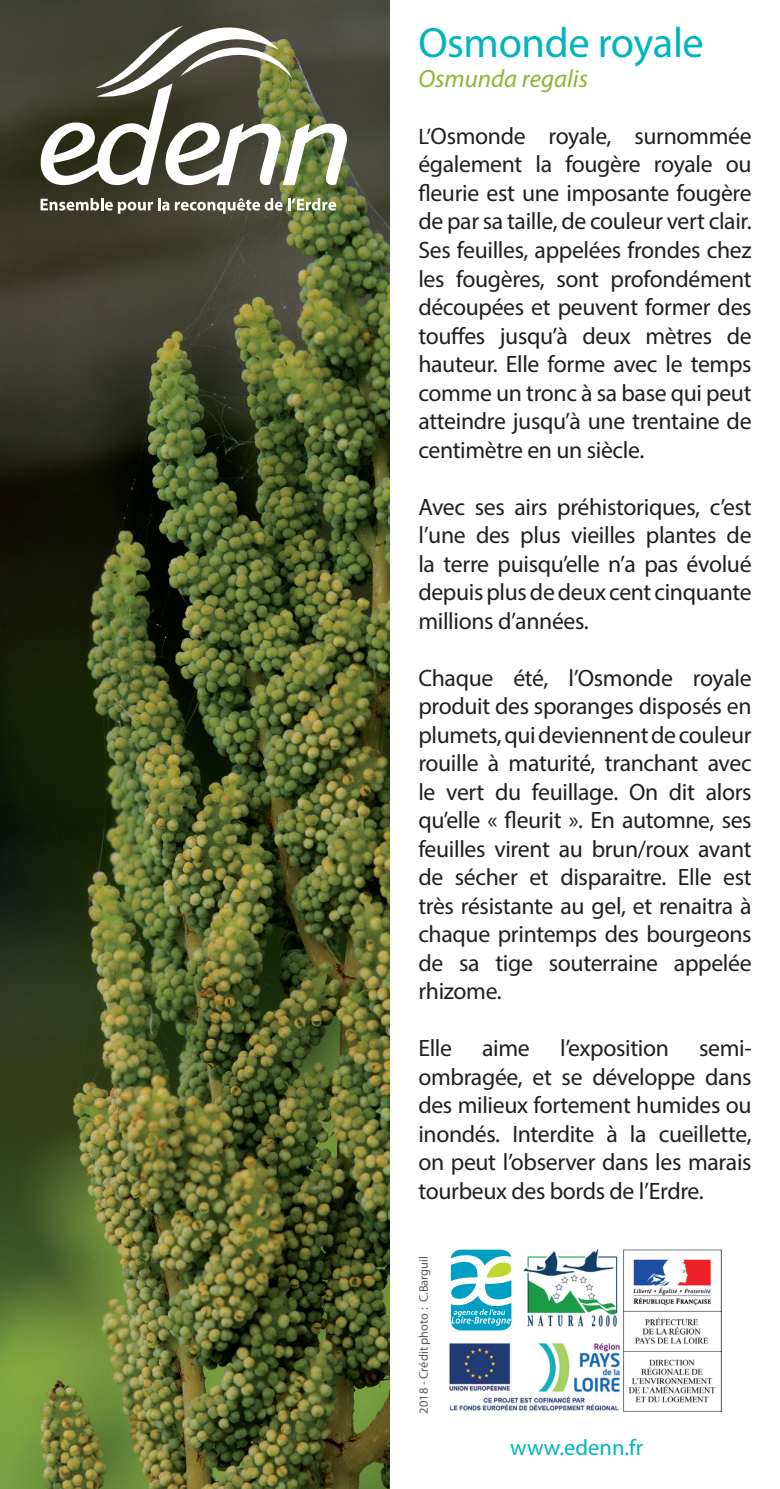
<style>
.page{position:relative;width:780px;height:1489px;background:#fff}
.page>*{position:absolute;margin:0;border:0;box-sizing:border-box;transform-origin:0 0}
.t1{font:42.5px "Myriad Pro";letter-spacing:-.01em;color:#00b6bc}
.t2{font:italic 25px "Myriad Pro";color:#8fb431}
.t3{font:23.75px/28.5px "Myriad Pro";letter-spacing:-.015em;color:#231f20;text-align:justify}
.t4{font:22.5px "Myriad Pro";color:#00b6bc}
.t5{font:12.5px "Myriad Pro";color:#57585a}
.s1{font-size:22.5px}
</style>
<div class="page">
<img style="left:0;top:0;width:390px;height:1488px">
<svg style="left:41px;top:198px;width:128px;height:16px"></svg>
<svg style="left:175px;top:198px;width:161px;height:16px"></svg>
<svg style="left:41px;top:21px;width:306px;height:165px"></svg>
<img style="left:523px;top:1248px;width:95px;height:79px">
<svg style="left:450px;top:1249px;width:62px;height:82px"></svg>
<img style="left:449px;top:1343px;width:175px;height:69px">
<img style="left:623px;top:1249px;width:98px;height:162px">
<h1 class="t1" style="left:418px;top:16px;width:287px">Osmonde royale</h1>
<p class="t2" style="left:418px;top:63px;width:171px">Osmunda regalis</p>
<p class="t3" style="left:418px;top:121px;width:335px"><span class="s1">L’</span>Osmonde royale, surnommée également la fougère royale ou fleurie est une imposante fougère de par sa taille, de couleur vert clair.<br>Ses feuilles, appelées frondes chez les fougères, sont profondément découpées et peuvent former des touffes jusqu’à deux mètres de hauteur. Elle forme avec le temps comme un tronc à sa base qui peut atteindre jusqu’à une trentaine de centimètre en un siècle.</p>
<p class="t3" style="left:418px;top:492px;width:335px">Avec ses airs préhistoriques, c’est l’une des plus vieilles plantes de la terre puisqu’elle n’a pas évolué depuis plus de deux cent cinquante millions d’années.</p>
<p class="t3" style="left:418px;top:663px;width:335px">Chaque été, l’Osmonde royale produit des sporanges disposés en plumets, qui deviennent de couleur rouille à maturité, tranchant avec le vert du feuillage. On dit alors qu’elle « fleurit ». En automne, ses feuilles virent au brun/roux avant de sécher et disparaitre. Elle est très résistante au gel, et renaitra à chaque printemps des bourgeons de sa tige souterraine appelée rhizome.</p>
<p class="t3" style="left:418px;top:1033px;width:35px">Elle</p>
<p class="t3" style="left:482px;top:1033px;width:49px">aime</p>
<p class="t3" style="left:560px;top:1033px;width:110px">l’exposition</p>
<p class="t3" style="left:418px;top:1033px;width:335px;text-indent:281px">semi&shy;ombragée, et se développe dans des milieux fortement humides ou inondés. Interdite à la cueillette, on peut l’observer dans les marais tourbeux des bords de l’Erdre.</p>
<p class="t5" style="left:416px;top:1413px;width:159px;rotate:-90deg">2018 - Crédit photo : C.Barguil</p>
<p class="t4" style="left:510px;top:1433px;width:134px">www.edenn.fr</p>
</div>
